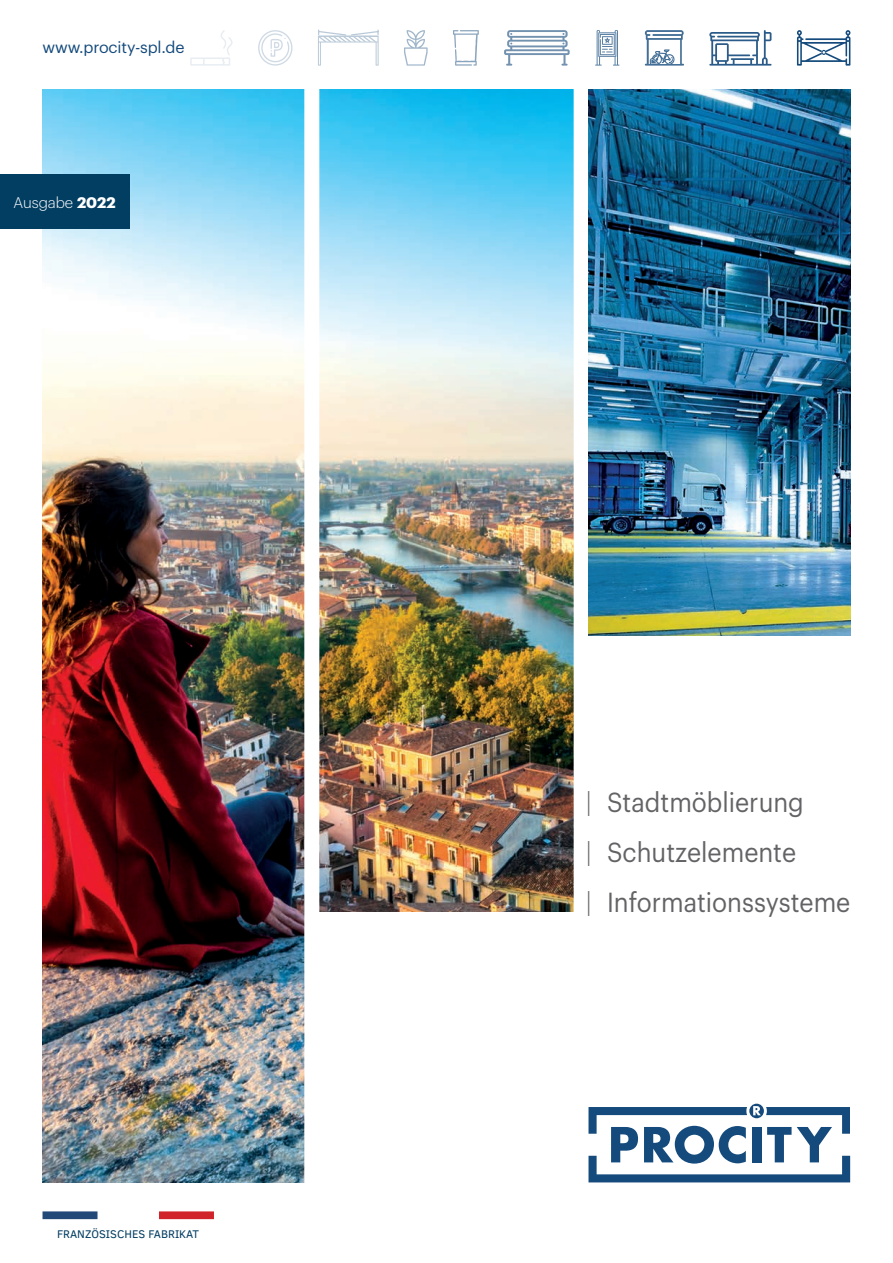
<style>
.page{position:relative;width:893px;height:1263px;background:#fff}
.page>*{position:absolute;margin:0;border:0;box-sizing:border-box;transform-origin:0 0}
.t1{font:27px/49.9px "Graphik";color:#636366;scale:.92 1}
.t2{font:16.05px "Graphik";letter-spacing:-.01em;color:#144a7c}
.t3{font:300 15px "Graphik";color:#fff}
.t4{font:11.4px "Clear Sans";color:#023d62}
.s1{font-weight:700}
.s2{font-weight:300}
</style>
<div class="page">
<img style="left:43px;top:89px;width:531px;height:1093px">
<div style="left:304px;top:81px;width:15px;height:1105px;background:#fff"></div>
<div style="left:312px;top:911px;width:278px;height:290px;background:#fff"></div>
<div style="left:43px;top:1211px;width:54px;height:8px;background:#224977"></div>
<div style="left:159px;top:1211px;width:55px;height:8px;background:#d1232a"></div>
<img style="left:589px;top:89px;width:261px;height:547px">
<svg style="left:588px;top:1104px;width:262px;height:78px"></svg>
<svg style="left:645px;top:30px;width:39px;height:36px"></svg>
<svg style="left:595px;top:30px;width:24px;height:36px"></svg>
<svg style="left:504px;top:30px;width:66px;height:36px"></svg>
<svg style="left:453px;top:30px;width:26px;height:36px"></svg>
<svg style="left:404px;top:30px;width:24px;height:36px"></svg>
<svg style="left:318px;top:29px;width:61px;height:37px"></svg>
<svg style="left:258px;top:30px;width:34px;height:36px"></svg>
<svg style="left:190px;top:30px;width:43px;height:36px"></svg>
<svg style="left:797px;top:30px;width:53px;height:36px"></svg>
<svg style="left:709px;top:30px;width:62px;height:36px"></svg>
<div style="left:0;top:174px;width:129px;height:55px;background:#023d62"></div>
<p class="t2" style="left:43px;top:36px;width:144px">www.procity-spl.de</p>
<p class="t3" style="left:13px;top:192px;width:104px">Ausgabe <span class="s1">2022</span></p>
<p class="t4" style="left:57px;top:1227px;width:143px">FRANZÖSISCHES FABRIKAT</p>
<p class="t1" style="left:586px;top:775px;width:289px"><span class="s2">|</span> Stadtmöblierung<br><span class="s2">|</span> Schutzelemente<br><span class="s2">|</span> Informationssysteme</p>
</div>
